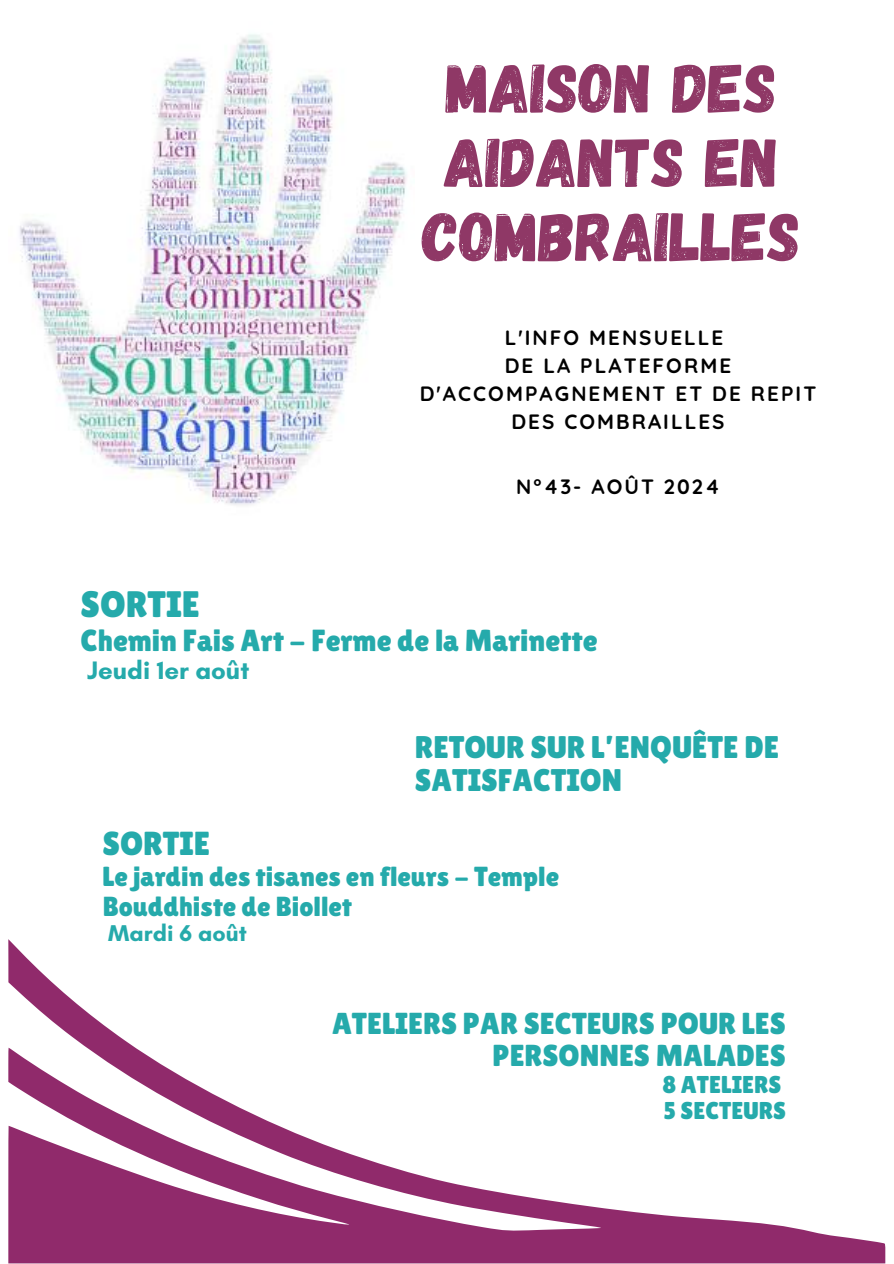
<style>
.page{position:relative;width:894px;height:1264px;background:#fff}
.page>*{position:absolute;margin:0;border:0;box-sizing:border-box;transform-origin:0 0}
.t1{font:68.85px/74.2px "Gagalin";color:#8f3866;text-align:center}
.t2{font:36.75px "Lilita One";color:#25aaab}
.t3{font:33.3px "Lilita One";color:#25aaab}
.t4{font:31.35px/33.3px "Lilita One";color:#25aaab}
.t5{font:30.45px "Lilita One";color:#25aaab}
.t6{font:30.3px/32.7px "Lilita One";color:#25aaab;text-align:right}
.t7{font:27.45px/30px "Lilita One";color:#25aaab}
.t8{font:700 25.8px "Glacial Indifference";color:#25aaab}
.t9{font:24.3px/25.8px "Lilita One";color:#25aaab}
.t10{font:700 23.25px "Glacial Indifference";color:#25aaab}
.t11{font:700 20.7px/28.2px "Quicksand";letter-spacing:.1em;color:#000;text-align:center}
</style>
<div class="page">
<svg style="left:8px;top:939px;width:877px;height:324px"></svg>
<img style="left:20px;top:34px;width:387px;height:471px">
<h1 class="t1" style="left:422px;top:48px;width:380px">MAISON DES<br>AIDANTS EN<br>COMBRAILLES</h1>
<p class="t11" style="left:419px;top:323px;width:398px">L'INFO MENSUELLE<br>DE LA PLATEFORME<br>D'ACCOMPAGNEMENT ET DE REPIT<br>DES COMBRAILLES</p>
<p class="t11" style="left:516px;top:472px;width:205px">N°43- AOÛT 2024</p>
<h2 class="t2" style="left:81px;top:583px;width:121px">SORTIE</h2>
<h3 class="t5" style="left:81px;top:623px;width:518px">Chemin Fais Art - Ferme de la Marinette</h3>
<p class="t8" style="left:87px;top:654px;width:164px">Jeudi 1er août</p>
<h3 class="t4" style="left:415px;top:730px;width:366px">RETOUR SUR L’ENQUÊTE DE<br>SATISFACTION</h3>
<h3 class="t3" style="left:102px;top:824px;width:109px">SORTIE</h3>
<h3 class="t7" style="left:102px;top:861px;width:458px">Le jardin des tisanes en fleurs - Temple<br>Bouddhiste de Biollet</h3>
<p class="t10" style="left:108px;top:918px;width:140px">Mardi 6 août</p>
<h3 class="t6" style="left:332px;top:1006px;width:455px">ATELIERS PAR SECTEURS POUR LES<br>PERSONNES MALADES</h3>
<p class="t9" style="left:662px;top:1071px;width:125px">8 ATELIERS<br>5 SECTEURS</p>
</div>
